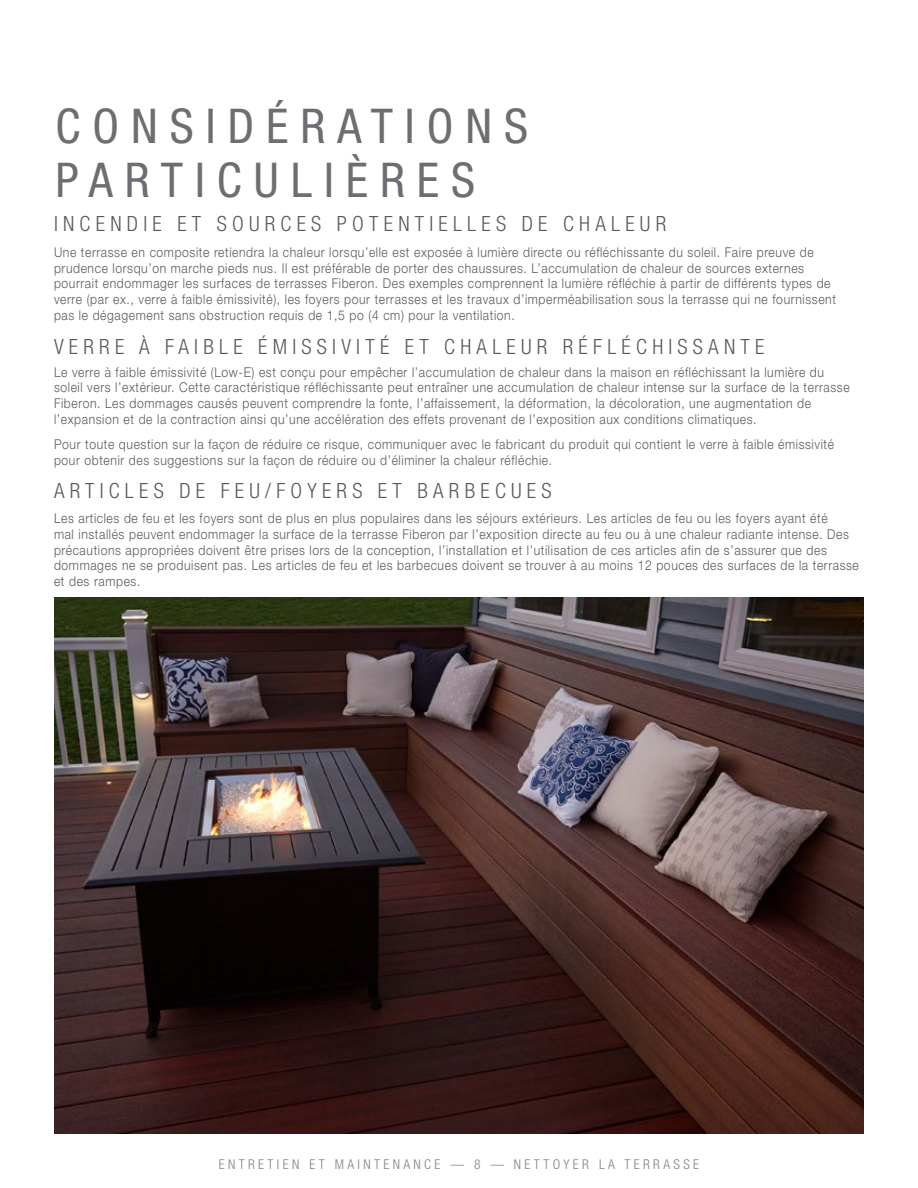
<style>
.page{position:relative;width:918px;height:1188px;background:#fff}
.page>*{position:absolute;margin:0;border:0;box-sizing:border-box;transform-origin:0 0}
.t1{font:condensed 48px/54px "Helvetica Neue LT Std";letter-spacing:.25em;color:#6d6e71}
.t2{font:300 condensed 21px "Helvetica Neue LT Std";letter-spacing:.25em;color:#58595b}
.t3{font:300 13.5px/15.8px "Helvetica Neue LT Std";letter-spacing:.05em;color:#58595b;scale:.9 1}
.t4{font:300 condensed 13.5px "Helvetica Neue LT Std";letter-spacing:.25em;color:#808285}
</style>
<div class="page">
<img style="left:54px;top:597px;width:810px;height:537px">
<h1 class="t1" style="left:56px;top:99px;width:474px">CONSIDÉRATIONS<br>PARTICULIÈRES</h1>
<h2 class="t2" style="left:54px;top:212px;width:614px">INCENDIE ET SOURCES POTENTIELLES DE CHALEUR</h2>
<p class="t3" style="left:54px;top:244px;width:870px">Une terrasse en composite retiendra la chaleur lorsqu’elle est exposée à lumière directe ou réfléchissante du soleil. Faire preuve de prudence lorsqu’on marche pieds nus. Il est préférable de porter des chaussures. L’accumulation de chaleur de sources externes pourrait endommager les surfaces de terrasses Fiberon. Des exemples comprennent la lumière réfléchie à partir de différents types de verre (par ex., verre à faible émissivité), les foyers pour terrasses et les travaux d’imperméabilisation sous la terrasse qui ne fournissent pas le dégagement sans obstruction requis de 1,5 po (4 cm) pour la ventilation.</p>
<h2 class="t2" style="left:54px;top:335px;width:712px">VERRE À FAIBLE ÉMISSIVITÉ ET CHALEUR RÉFLÉCHISSANTE</h2>
<p class="t3" style="left:54px;top:364px;width:886px">Le verre à faible émissivité (Low-E) est conçu pour empêcher l’accumulation de chaleur dans la maison en réfléchissant la lumière du soleil vers l’extérieur. Cette caractéristique réfléchissante peut entraîner une accumulation de chaleur intense sur la surface de la terrasse Fiberon. Les dommages causés peuvent comprendre la fonte, l’affaissement, la déformation, la décoloration, une augmentation de l’expansion et de la contraction ainsi qu’une accélération des effets provenant de l’exposition aux conditions climatiques.</p>
<p class="t3" style="left:54px;top:436px;width:868px">Pour toute question sur la façon de réduire ce risque, communiquer avec le fabricant du produit qui contient le verre à faible émissivité pour obtenir des suggestions sur la façon de réduire ou d’éliminer la chaleur réfléchie.</p>
<h2 class="t2" style="left:54px;top:478px;width:499px">ARTICLES DE FEU/FOYERS ET BARBECUES</h2>
<p class="t3" style="left:54px;top:510px;width:896px">Les articles de feu et les foyers sont de plus en plus populaires dans les séjours extérieurs. Les articles de feu ou les foyers ayant été<br>mal installés peuvent endommager la surface de la terrasse Fiberon par l’exposition directe au feu ou à une chaleur radiante intense. Des précautions appropriées doivent être prises lors de la conception, l’installation et l’utilisation de ces articles afin de s’assurer que des dommages ne se produisent pas. Les articles de feu et les barbecues doivent se trouver à au moins 12 pouces des surfaces de la terrasse et des rampes.</p>
<p class="t4" style="left:219px;top:1156px;width:482px">ENTRETIEN ET MAINTENANCE — 8 — NETTOYER LA TERRASSE</p>
</div>
